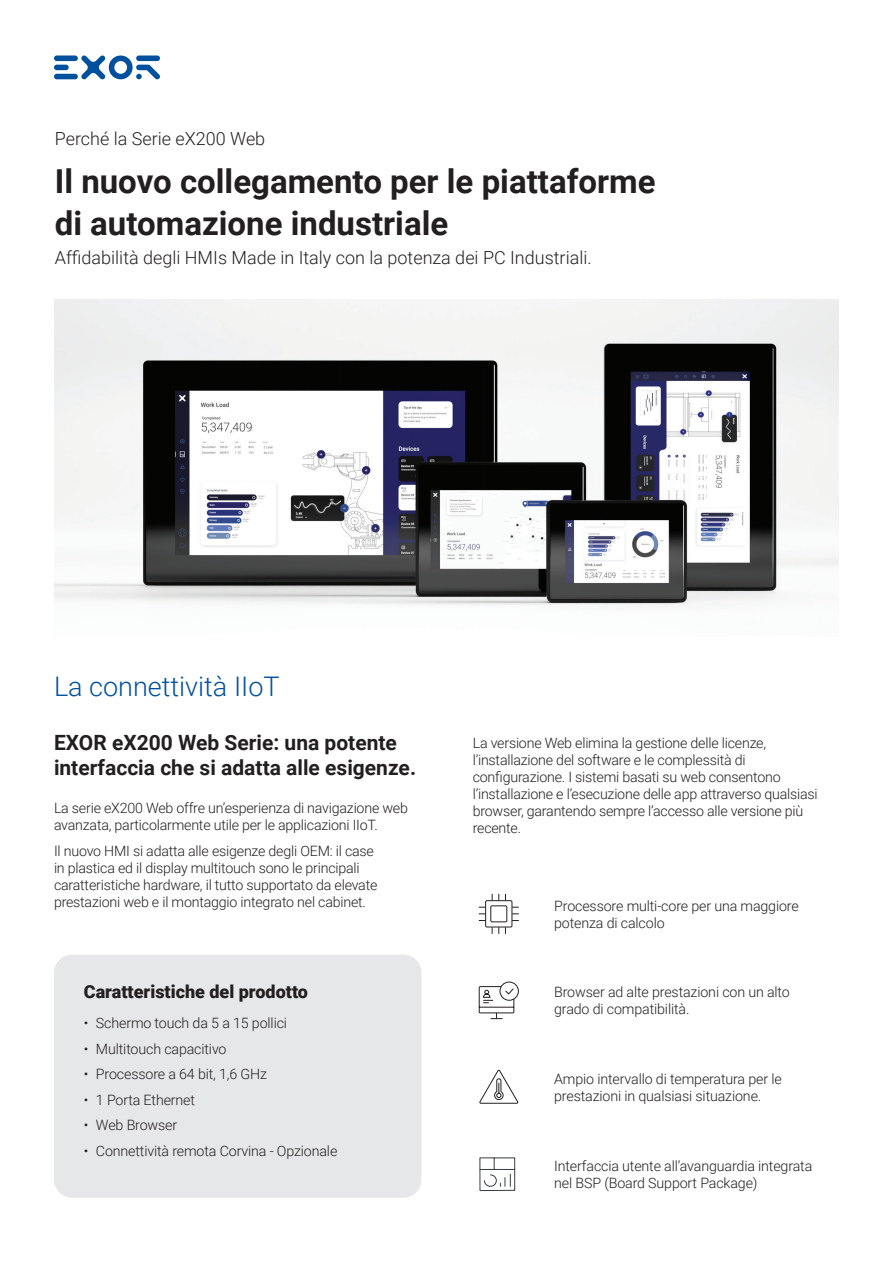
<style>
.page{position:relative;width:893px;height:1263px;background:#fff}
.page>*{position:absolute;margin:0;border:0;box-sizing:border-box;transform-origin:0 0}
.t1{font:700 33px/41.7px "Roboto";color:#231f20}
.t2{font:300 27px "Roboto";color:#01509e}
.t3{font:700 21px/25.2px "Roboto";color:#231f20}
.t4{font:300 18px "Roboto";color:#231f20}
.t5{font:900 18px "Roboto";color:#231f20}
.t6{font:300 14.25px/17.1px "Roboto";letter-spacing:-.015em;color:#231f20}
</style>
<div class="page">
<div style="left:54px;top:955px;width:367px;height:243px;background:#e6e7e9;border-radius:18px"></div>
<svg style="left:54px;top:56px;width:106px;height:23px"></svg>
<svg style="left:478px;top:893px;width:41px;height:41px"></svg>
<img style="left:54px;top:299px;width:785px;height:309px">
<div style="left:499px;top:981px;width:20px;height:20px;border:1px solid #231f20;border-radius:50%"></div>
<svg style="left:478px;top:986px;width:37px;height:33px"></svg>
<svg style="left:479px;top:1069px;width:39px;height:35px"></svg>
<svg style="left:479px;top:1157px;width:37px;height:34px"></svg>
<p class="t4" style="left:55px;top:126px;width:212px">Perché la Serie eX200 Web</p>
<h1 class="t1" style="left:55px;top:160px;width:602px">Il nuovo collegamento per le piattaforme di automazione industriale</h1>
<p class="t4" style="left:55px;top:245px;width:538px">Affidabilità degli HMIs Made in Italy con la potenza dei PC Industriali.</p>
<h2 class="t2" style="left:54px;top:667px;width:227px">La connettività IIoT</h2>
<h3 class="t3" style="left:54px;top:729px;width:364px">EXOR eX200 Web Serie: una potente interfaccia che si adatta alle esigenze.</h3>
<p class="t6" style="left:54px;top:799px;width:355px">La serie eX200 Web offre un’esperienza di navigazione web avanzata, particolarmente utile per le applicazioni IIoT.</p>
<p class="t6" style="left:54px;top:842px;width:325px">Il nuovo HMI si adatta alle esigenze degli OEM: il case in plastica ed il display multitouch sono le principali caratteristiche hardware, il tutto supportato da elevate prestazioni web e il montaggio integrato nel cabinet.</p>
<p class="t5" style="left:84px;top:979px;width:226px">Caratteristiche del prodotto</p>
<p class="t6" style="left:84px;top:1014px;width:205px">• Schermo touch da 5 a 15 pollici</p>
<p class="t6" style="left:84px;top:1039px;width:144px">• Multitouch capacitivo</p>
<p class="t6" style="left:84px;top:1065px;width:185px">• Processore a 64 bit, 1,6 GHz</p>
<p class="t6" style="left:84px;top:1091px;width:113px">• 1 Porta Ethernet</p>
<p class="t6" style="left:84px;top:1116px;width:95px">• Web Browser</p>
<p class="t6" style="left:84px;top:1142px;width:255px">• Connettività remota Corvina - Opzionale</p>
<p class="t6" style="left:473px;top:734px;width:346px">La versione Web elimina la gestione delle licenze, l’installazione del software e le complessità di configurazione. I sistemi basati su web consentono l’installazione e l’esecuzione delle app attraverso qualsiasi browser, garantendo sempre l’accesso alle versione più recente.</p>
<p class="t6" style="left:554px;top:896px;width:246px">Processore multi-core per una maggiore potenza di calcolo</p>
<p class="t6" style="left:554px;top:983px;width:237px">Browser ad alte prestazioni con un alto grado di compatibilità.</p>
<p class="t6" style="left:554px;top:1069px;width:229px">Ampio intervallo di temperatura per le prestazioni in qualsiasi situazione.</p>
<p class="t6" style="left:554px;top:1157px;width:260px">Interfaccia utente all’avanguardia integrata nel BSP (Board Support Package)</p>
</div>
